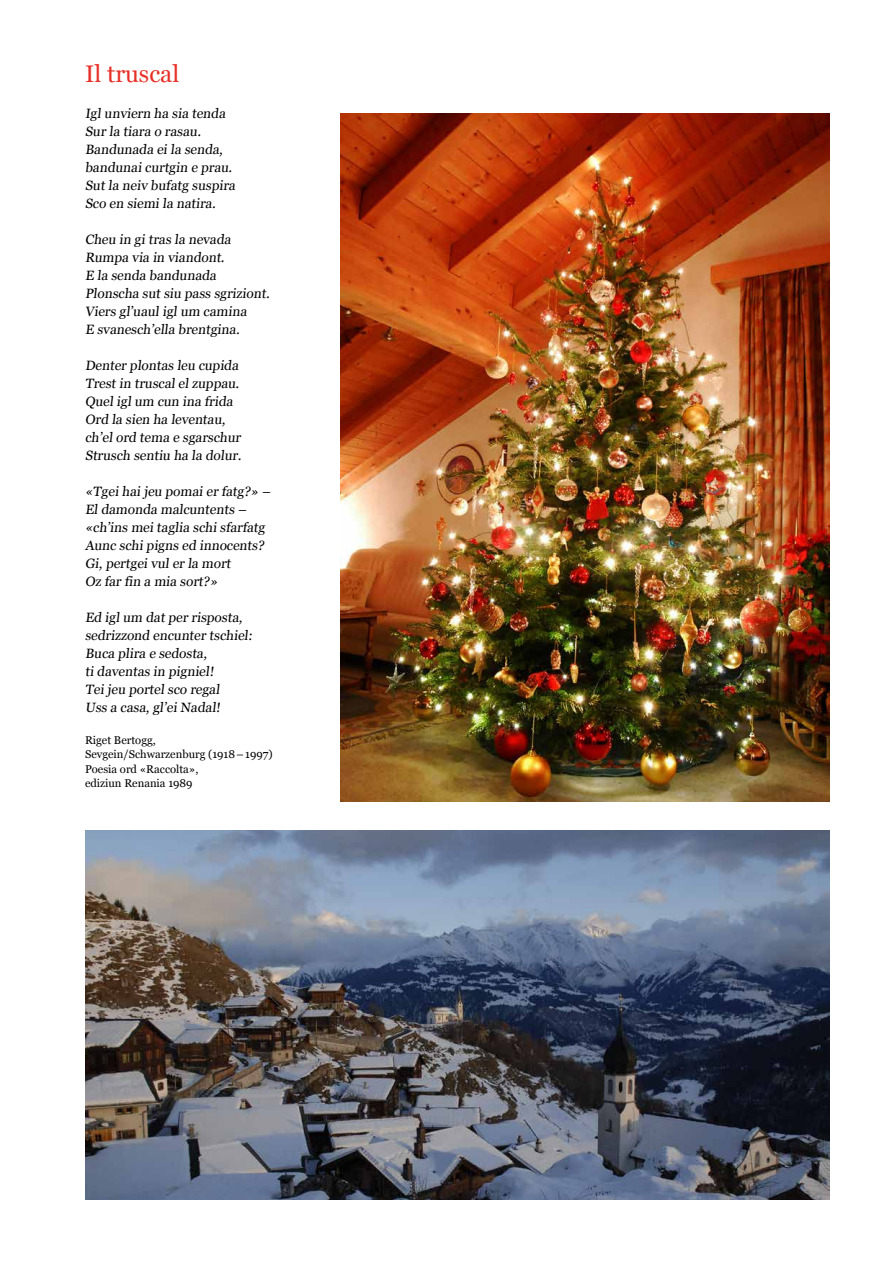
<style>
.page{position:relative;width:893px;height:1263px;background:#fff}
.page>*{position:absolute;margin:0;border:0;box-sizing:border-box;transform-origin:0 0}
.t1{font:24px "Vani";color:#e73027}
.t2{font:13.5px/18px "Vani";color:#000}
.t3{font:11.25px/14.2px "Vani";color:#000}
</style>
<div class="page">
<img style="left:340px;top:114px;width:489px;height:688px">
<img style="left:85px;top:830px;width:744px;height:369px">
<h1 class="t1" style="left:85px;top:60px;width:96px">Il truscal</h1>
<p class="t2" style="left:85px;top:104px;width:155px">Iglunviern ha sia tenda<br>Surla tiara o rasau.<br>Bandunada eila senda, bandunaicurtgin e prau.<br>Sutla neiv bufatg suspira<br>Sco en siemila natira.</p>
<p class="t2" style="left:85px;top:230px;width:189px">Cheu in gitras la nevada<br>Rumpa via in viandont.<br>E la senda bandunada<br>Plonscha sutsiu pass sgriziont.<br>Viers gl’uauliglum camina<br>E svanesch’ella brentgina.</p>
<p class="t2" style="left:85px;top:356px;width:161px">Denterplontas leu cupida<br>Trestin truscalelzuppau.<br>Queliglum cun ina frida<br>Ord la sien ha leventau, ch’elord tema e sgarschur<br>Strusch sentiu ha la dolur.</p>
<p class="t2" style="left:85px;top:482px;width:190px">«Tgeihaij eu pomaierfatg?» –<br>Eldamonda malcuntents – «ch’ins meitaglia schisfarfatg<br>Aunc schipigns ed innocents?<br>Gi,pertgeivulerla mort<br>Oz farfin a mia sort?»</p>
<p class="t2" style="left:85px;top:608px;width:172px">Ed iglum datperrisposta, sedrizzond encuntertschiel:<br>Buca plira e sedosta, tidaventas in pigniel!<br>Teij eu portelsco regal<br>Uss a casa,gl’eiNadal!</p>
<p class="t3" style="left:85px;top:733px;width:189px">Riget Bertogg,<br>Sevgein/Schwarzenburg (1918–1997)<br>Poesia ord «Raccolta»,<br>ediziun Renania 1989</p>
</div>
